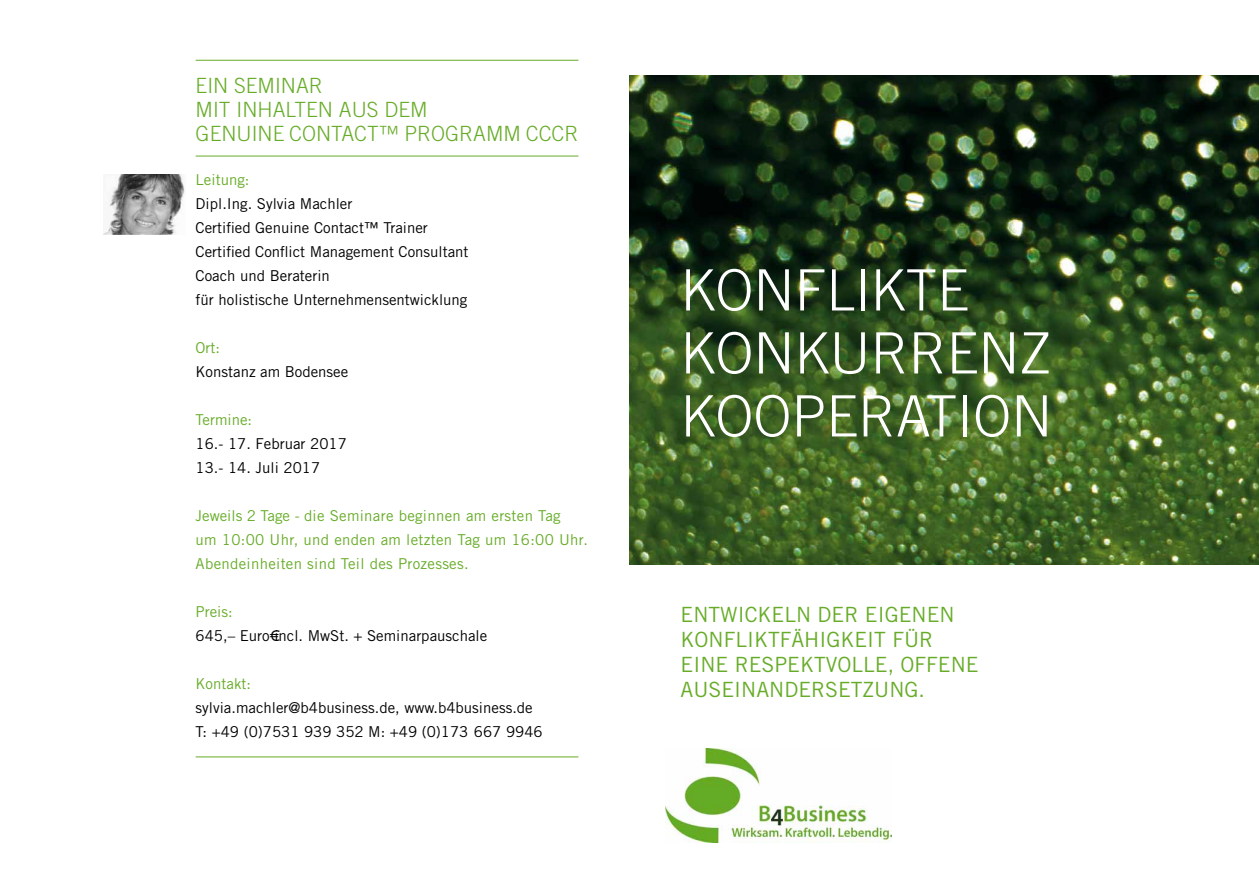
<style>
.page{position:relative;width:1259px;height:893px;background:#fff}
.page>*{position:absolute;margin:0;border:0;box-sizing:border-box;transform-origin:0 0}
.t1{font:300 57px/63px "Trade Gothic";color:#fff}
.t2{font:21px/24.9px "Trade Gothic";color:#67ac28}
.t3{font:300 21px/24px "Trade Gothic";color:#67ac28}
.t4{font:15px/24px "Trade Gothic";color:#000}
.t5{font:15px/24px "Trade Gothic";letter-spacing:.02em;color:#67ac28}
</style>
<div class="page">
<img style="left:629px;top:75px;width:630px;height:489px">
<img style="left:665px;top:748px;width:226px;height:95px">
<hr style="left:196px;top:156px;width:382px;height:1px;background:#67ac28">
<hr style="left:196px;top:60px;width:382px;height:1px;background:#67ac28">
<hr style="left:196px;top:757px;width:382px;height:1px;background:#67ac28">
<img style="left:103px;top:174px;width:82px;height:60px">
<h2 class="t3" style="left:196px;top:73px;width:381px">EIN SEMINAR<br>MIT I NHALTEN AUS DEM<br>GENUINE CONTACT™ PROG RAMM CCCR</h2>
<p class="t5" style="left:196px;top:167px;width:55px">Leitung:</p>
<p class="t4" style="left:196px;top:191px;width:274px">Dipl.I ng. Sylvia Machler<br>Certified Genuine Contact™ Trainer Certified Conflict Management Consultant Coach und Beraterin<br>für holistische U nternehmensentwicklung</p>
<p class="t5" style="left:196px;top:335px;width:26px">Ort:</p>
<p class="t4" style="left:196px;top:359px;width:154px">Konstanz am Bodensee</p>
<p class="t5" style="left:196px;top:407px;width:58px">Termine:</p>
<p class="t4" style="left:196px;top:431px;width:153px">16.- 17. Februar 2017<br>13.- 14. Juli 2017</p>
<p class="t5" style="left:196px;top:503px;width:394px">Jeweils 2 Tage - die Seminare beginnen am ersten Tag<br>um 10:00 U hr, und enden am letzten Tag um 16:00 U hr.<br>Abendeinheiten sind Teil des Prozesses.</p>
<p class="t5" style="left:196px;top:599px;width:39px">Preis:</p>
<p class="t4" style="left:196px;top:623px;width:293px">645,– Euro€incl. Mwst. + Seminarpauschale</p>
<p class="t5" style="left:196px;top:671px;width:57px">Kontakt:</p>
<p class="t4" style="left:196px;top:695px;width:348px">sylvia.machler@b4business.de, www.b4business.de<br>T: +49 (0)7531 939 352 M: +49 (0)173 667 9946</p>
<h1 class="t1" style="left:680px;top:258px;width:373px">KONFLIKTE<br>KONKURRENZ<br>KOOPERATION</h1>
<h2 class="t2" style="left:680px;top:602px;width:300px">ENTWICKELN DER EIGENEN<br>KONFLIKTFÄHIGKEIT FÜR<br>EINE RESPEKTVOLLE, OFFENE<br>AUSEINANDERSETZUNG.</h2>
</div>
